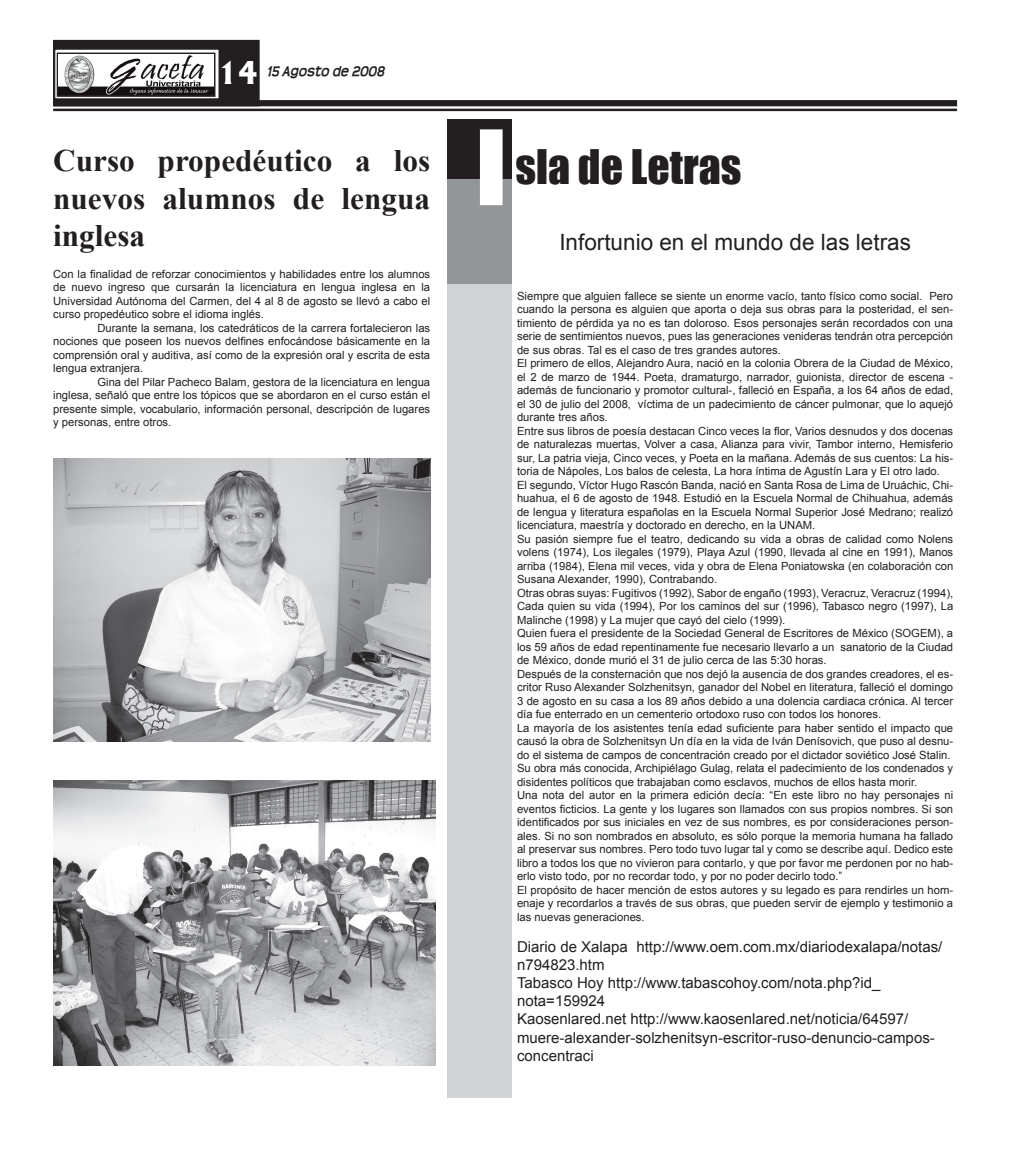
<style>
.page{position:relative;width:1028px;height:1152px;background:#fff}
.page>*{position:absolute;margin:0;border:0;box-sizing:border-box;transform-origin:0 0}
.t1{font:700 102.5px "Futura BT";color:#fff}
.t2{font:43.75px "Impact";color:#231f20}
.t3{font:700 31.25px/37.5px "Times New Roman";color:#231f20;text-align:justify}
.t4{font:22.5px "Arial";color:#231f20}
.t5{font:15px/18px "Arial";color:#231f20}
.t6{font:italic 700 15px "Teen";color:#231f20}
.t7{font:11.25px/13.5px "Arial";color:#231f20;text-align:justify}
.s1{font-family:"Albertus";font-weight:800;font-style:normal;font-size:30px;color:#fff}
</style>
<div class="page">
<div style="left:54px;top:40px;width:205px;height:66px;background:#231f20"></div>
<div style="left:53px;top:40px;width:207px;height:66px;border:1px solid #231f20"></div>
<svg style="left:56px;top:50px;width:162px;height:48px"></svg>
<div style="left:54px;top:48px;width:166px;height:52px;border:1px solid #231f20"></div>
<div style="left:53px;top:100px;width:904px;height:6px;background:#231f20"></div>
<hr style="left:53px;top:109px;width:904px;height:2px;background:#231f20">
<div style="left:57px;top:53px;width:158px;height:44px;border:2px solid #231f20"></div>
<img style="left:59px;top:55px;width:154px;height:40px">
<div style="left:447px;top:119px;width:65px;height:86px;background:#231f20"></div>
<div style="left:447px;top:179px;width:65px;height:116px;background:#939598"></div>
<div style="left:447px;top:284px;width:65px;height:814px;background:#d1d2d4"></div>
<div style="left:480px;top:129px;width:22px;height:76px;border:2px solid #fff"></div>
<img style="left:53px;top:459px;width:377px;height:283px">
<img style="left:53px;top:780px;width:382px;height:285px">
<h3 class="t6" style="left:218px;top:63px;width:168px"><span class="s1">114</span> 15 Agosto de 2008</h3>
<h3 class="t3" style="left:53px;top:141px;width:378px">Curso propedéutico a los nuevos alumnos de lengua inglesa</h3>
<p class="t7" style="left:53px;top:267px;width:378px">Con la finalidad de reforzar conocimientos y habilidades entre los alumnos de nuevo ingreso que cursarán la licenciatura en lengua inglesa en la Universidad Autónoma del Carmen, del 4 al 8 de agosto se llevó a cabo el curso propedéutico sobre el idioma inglés.</p>
<p class="t7" style="left:53px;top:321px;width:378px;text-indent:44px">Durante la semana, los catedráticos de la carrera fortalecieron las nociones que poseen los nuevos delfines enfocándose básicamente en la comprensión oral y auditiva, así como de la expresión oral y escrita de esta lengua extranjera.</p>
<p class="t7" style="left:53px;top:375px;width:378px;text-indent:44px">Gina del Pilar Pacheco Balam, gestora de la licenciatura en lengua inglesa, señaló que entre los tópicos que se abordaron en el curso están el presente simple, vocabulario, información personal, descripción de lugares y personas, entre otros.</p>
<h1 class="t1" style="left:473px;top:105px;width:38px">I</h1>
<h2 class="t2" style="left:515px;top:133px;width:227px">sla de Letras</h2>
<h3 class="t4" style="left:559px;top:227px;width:353px">Infortunio en el mundo de las letras</h3>
<p class="t7" style="left:517px;top:289px;width:438px;text-align:left">Siempre que alguien fallece se siente un enorme vacío, tanto físico como social. Pero cuando la persona es alguien que aporta o deja sus obras para la posteridad, el sen&shy;timiento de pérdida ya no es tan doloroso. Esos personajes serán recordados con una serie de sentimientos nuevos, pues las generaciones venideras tendrán otra percepción de sus obras. Tal es el caso de tres grandes autores.<br>El primero de ellos, Alejandro Aura, nació en la colonia Obrera de la Ciudad de México, el 2 de marzo de 1944. Poeta, dramaturgo, narrador, guionista, director de escena - además de funcionario y promotor cultural-, falleció en España, a los 64 años de edad, el 30 de julio del 2008, víctima de un padecimiento de cáncer pulmonar, que lo aquejó durante tres años.<br>Entre sus libros de poesía destacan Cinco veces la flor, Varios desnudos y dos docenas de naturalezas muertas, Volver a casa, Alianza para vivir, Tambor interno, Hemisferio sur, La patria vieja, Cinco veces, y Poeta en la mañana. Además de sus cuentos: La his&shy;toria de Nápoles, Los balos de celesta, La hora íntima de Agustín Lara y El otro lado.<br>El segundo, Víctor Hugo Rascón Banda, nació en Santa Rosa de Lima de Uruáchic, Chi&shy;huahua, el 6 de agosto de 1948. Estudió en la Escuela Normal de Chihuahua, además de lengua y literatura españolas en la Escuela Normal Superior José Medrano; realizó licenciatura, maestría y doctorado en derecho, en la UNAM.<br>Su pasión siempre fue el teatro, dedicando su vida a obras de calidad como Nolens volens (1974), Los ilegales (1979), Playa Azul (1990, llevada al cine en 1991), Manos arriba (1984), Elena mil veces, vida y obra de Elena Poniatowska (en colaboración con Susana Alexander, 1990), Contrabando.<br>Otras obras suyas: Fugitivos (1992), Sabor de engaño (1993), Veracruz, Veracruz (1994), Cada quien su vida (1994), Por los caminos del sur (1996), Tabasco negro (1997), La Malinche (1998) y La mujer que cayó del cielo (1999).<br>Quien fuera el presidente de la Sociedad General de Escritores de México (SOGEM), a los 59 años de edad repentinamente fue necesario llevarlo a un sanatorio de la Ciudad de México, donde murió el 31 de julio cerca de las 5:30 horas.<br>Después de la consternación que nos dejó la ausencia de dos grandes creadores, el es&shy;critor Ruso Alexander Solzhenitsyn, ganador del Nobel en literatura, falleció el domingo 3 de agosto en su casa a los 89 años debido a una dolencia cardiaca crónica. Al tercer día fue enterrado en un cementerio ortodoxo ruso con todos los honores.<br>La mayoría de los asistentes tenía edad suficiente para haber sentido el impacto que causó la obra de Solzhenitsyn Un día en la vida de Iván Denísovich, que puso al desnu&shy;do el sistema de campos de concentración creado por el dictador soviético José Stalin.<br>Su obra más conocida, Archipiélago Gulag, relata el padecimiento de los condenados y disidentes políticos que trabajaban como esclavos, muchos de ellos hasta morir.<br>Una nota del autor en la primera edición decía: “En este libro no hay personajes ni eventos ficticios. La gente y los lugares son llamados con sus propios nombres. Si son identificados por sus iniciales en vez de sus nombres, es por consideraciones person&shy;ales. Si no son nombrados en absoluto, es sólo porque la memoria humana ha fallado al preservar sus nombres. Pero todo tuvo lugar tal y como se describe aquí. Dedico este libro a todos los que no vivieron para contarlo, y que por favor me perdonen por no hab&shy;erlo visto todo, por no recordar todo, y por no poder decirlo todo.”<br>El propósito de hacer mención de estos autores y su legado es para rendirles un hom&shy;enaje y recordarlos a través de sus obras, que pueden servir de ejemplo y testimonio a las nuevas generaciones.</p>
<p class="t5" style="left:517px;top:938px;width:427px">Diario de Xalapa http://www.oem.com.mx/diariodexalapa/notas/ n794823.htm<br>Tabasco Hoy http://www.tabascohoy.com/nota.php?id_ nota=159924<br>Kaosenlared.net http://www.kaosenlared.net/noticia/64597/ muere-alexander-solzhenitsyn-escritor-ruso-denuncio-campos&shy;concentraci</p>
</div>
